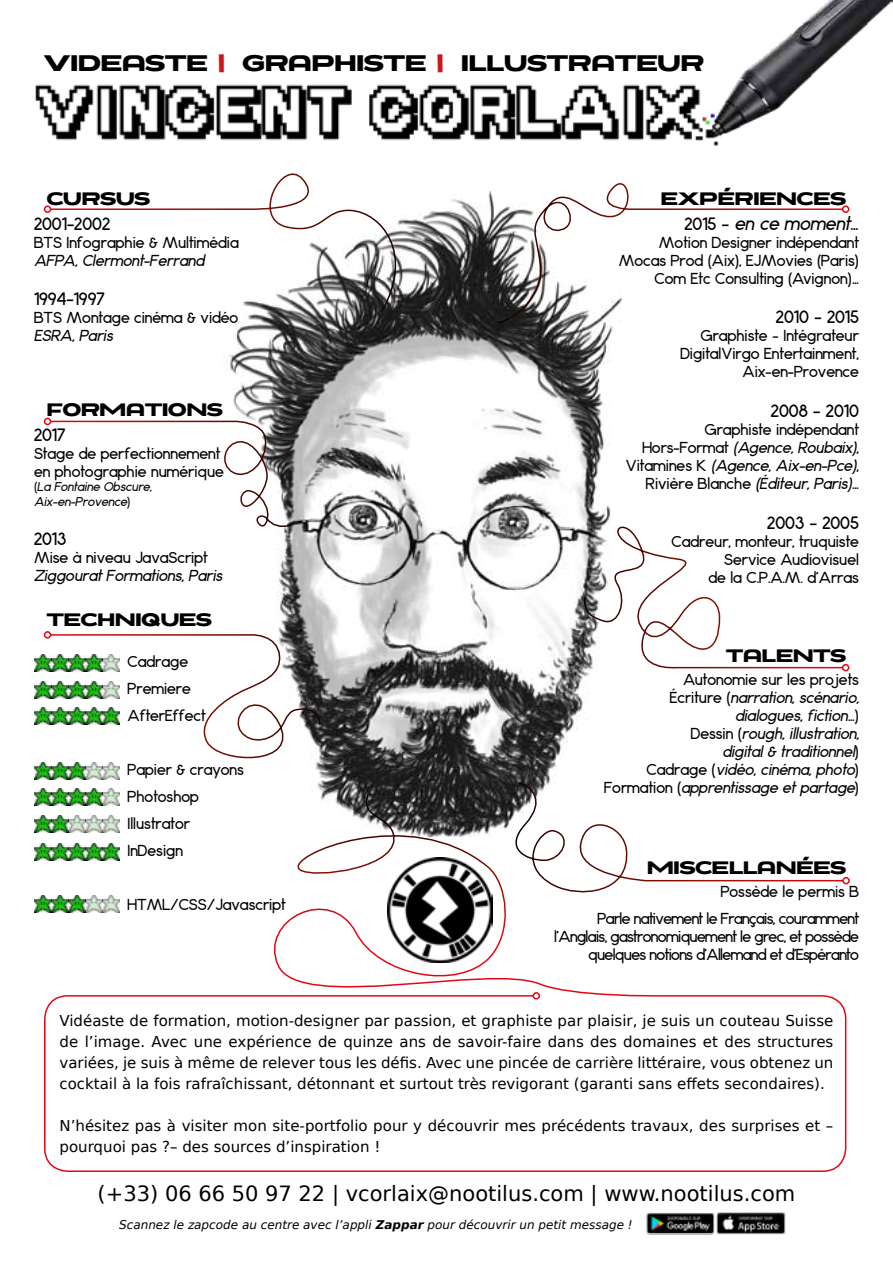
<style>
.page{position:relative;width:893px;height:1263px;background:#fff}
.page>*{position:absolute;margin:0;border:0;box-sizing:border-box;transform-origin:0 0}
.t1{font:22.5px "Farmer's Co op Bold";color:#000}
.t2{font:21px "DejaVu Sans";color:#000}
.t3{font:18px "Farmer's Co op Bold";color:#000}
.t4{font:18px "Anke";color:#000}
.t5{font:italic 18px "Anke";color:#000}
.t6{font:15px/18px "Anke";color:#000;text-align:right}
.t7{font:15px/21px "DejaVu Sans";color:#000;text-align:justify}
.t8{font:italic 15px/18px "Anke";color:#000;text-align:right}
.t9{font:15px/27px "Anke";letter-spacing:-.04em;color:#000;text-align:right}
.t10{font:italic 12px "DejaVu Sans";color:#000}
.t11{font:italic 12px/14.4px "Anke";color:#000}
.s1{font-style:italic;color:#cd171a}
.s2{font-style:normal}
.s3{font-style:italic}
.s4{font-weight:700}
</style>
<div class="page">
<img style="left:225px;top:191px;width:388px;height:601px">
<img style="left:35px;top:0;width:858px;height:146px">
<img style="left:646px;top:1212px;width:139px;height:22px">
<svg style="left:49px;top:173px;width:366px;height:141px"></svg>
<div style="left:44px;top:205px;width:7px;height:8px;border:2px solid #fff;border-radius:50%"></div>
<svg style="left:497px;top:183px;width:347px;height:141px"></svg>
<div style="left:842px;top:205px;width:7px;height:8px;border:2px solid #fff;border-radius:50%"></div>
<svg style="left:49px;top:420px;width:245px;height:109px"></svg>
<div style="left:44px;top:418px;width:7px;height:7px;border:2px solid #fff;border-radius:50%"></div>
<svg style="left:49px;top:633px;width:272px;height:134px"></svg>
<div style="left:44px;top:631px;width:7px;height:8px;border:2px solid #fff;border-radius:50%"></div>
<svg style="left:579px;top:497px;width:265px;height:174px"></svg>
<div style="left:842px;top:664px;width:7px;height:7px;border:2px solid #fff;border-radius:50%"></div>
<svg style="left:43px;top:792px;width:804px;height:380px"></svg>
<div style="left:533px;top:992px;width:7px;height:7px;border:2px solid #fff;border-radius:50%"></div>
<svg style="left:503px;top:781px;width:342px;height:117px"></svg>
<div style="left:842px;top:877px;width:8px;height:7px;border:2px solid #fff;border-radius:50%"></div>
<img style="left:34px;top:655px;width:85px;height:17px">
<img style="left:34px;top:681px;width:85px;height:17px">
<img style="left:34px;top:707px;width:85px;height:17px">
<img style="left:34px;top:762px;width:85px;height:17px">
<img style="left:34px;top:843px;width:85px;height:17px">
<img style="left:34px;top:816px;width:85px;height:17px">
<img style="left:34px;top:896px;width:85px;height:17px">
<img style="left:34px;top:788px;width:85px;height:17px">
<h1 class="t1" style="left:44px;top:48px;width:662px">VIDEASTE <span class="s1">/</span>GRAPHISTE <span class="s1">/</span>ILLUSTRATEUR</h1>
<p class="t3" style="left:47px;top:186px;width:105px">CURSUS</p>
<p class="t3" style="left:661px;top:186px;width:187px">EXPÉRIENCES</p>
<p class="t4" style="left:34px;top:211px;width:78px">2001-2002</p>
<p class="t6" style="left:34px;top:233px;width:206px">BTS Infographie &amp; Multimédia</p>
<p class="t8" style="left:34px;top:251px;width:175px">AFPA, Clermont-Ferrand</p>
<p class="t4" style="left:34px;top:287px;width:72px">1994-1997</p>
<p class="t6" style="left:34px;top:308px;width:206px">BTS Montage cinéma &amp; vidéo</p>
<p class="t8" style="left:34px;top:326px;width:84px">ESRA, Paris</p>
<p class="t3" style="left:47px;top:397px;width:177px">FORMATIONS</p>
<p class="t4" style="left:34px;top:422px;width:33px">2017</p>
<p class="t6" style="left:34px;top:444px;width:191px;text-align:left">Stage de perfectionnement en photographie numérique</p>
<p class="t11" style="left:34px;top:479px;width:122px"><span class="s2">(</span> La Fontaine Obscure,<br>Aix-en-Provence<span class="s2">)</span></p>
<p class="t4" style="left:34px;top:527px;width:34px">2013</p>
<p class="t6" style="left:34px;top:548px;width:175px">Mise à niveau JavaScript</p>
<p class="t8" style="left:34px;top:566px;width:193px">Ziggourat Formations, Paris</p>
<p class="t3" style="left:47px;top:608px;width:167px">TECHNIQUES</p>
<p class="t6" style="left:128px;top:647px;width:79px;line-height:27px;text-align:left">Cadrage<br>Premiere<br>AfterEffect</p>
<p class="t6" style="left:128px;top:755px;width:118px;line-height:27px;text-align:left">Papier &amp; crayons<br>Photoshop<br>Illustrator<br>InDesign</p>
<p class="t6" style="left:128px;top:895px;width:160px">HTML/CSS/Javascript</p>
<p class="t5" style="left:684px;top:211px;width:176px"><span class="s2">2 0 1 5 -</span> en ce moment<span class="s2">…</span></p>
<p class="t6" style="left:619px;top:233px;width:245px">Motion Designer indépendant<br>Mocas Prod (Aix), EJMovies (Paris)<br>Com Etc Consulting (Avignon)<span class="s3">…</span></p>
<p class="t4" style="left:776px;top:305px;width:85px">2010 - 2015</p>
<p class="t6" style="left:680px;top:326px;width:180px">Graphiste – Intégrateur<br>DigitalVirgo Entertainment,<br>Aix-en-Provence</p>
<p class="t4" style="left:771px;top:398px;width:90px">2008 - 2010</p>
<p class="t6" style="left:626px;top:420px;width:238px">Graphiste indépendant<br>H o r s - F o r m a t <span class="s3">(Agence, Roubaix)</span>,<br>V i t a m i n e s K <span class="s3">(Agence, Aix-en-Pce)</span>,<br>R i v i è re B l a n c h e <span class="s3">(Éditeur, Paris)…</span></p>
<p class="t4" style="left:767px;top:510px;width:93px">2003 - 2005</p>
<p class="t6" style="left:671px;top:531px;width:189px">Cadreur, monteur, truquiste<br>Service Audiovisuel<br>de la C.P.A.M. d’Arras</p>
<p class="t3" style="left:726px;top:643px;width:122px">TALENTS</p>
<p class="t8" style="left:604px;top:669px;width:260px"><span class="s2">Autonomie sur les projets<br>É c r i t u r e (</span> narration, scénario, dialogues, fiction<span class="s2">… )<br>D e s s i n (</span> rough, illustration,<br>digital &amp; traditionnel<span class="s2">)<br>C a d r a g e (</span> vidéo, cinéma, photo<span class="s2">)<br>F o r m a t i o n (</span> apprentissage et partage<span class="s2">)</span></p>
<p class="t3" style="left:647px;top:855px;width:201px">MISCELLANÉES</p>
<p class="t9" style="left:598px;top:877px;width:263px">Possède le permis B<br>Parle nativement le Français, couramment</p>
<p class="t9" style="left:554px;top:926px;width:306px;line-height:18px">l’Anglais, gastronomiquement le grec, et possède quelques notions d’Allemand et d’Espéranto</p>
<p class="t7" style="left:60px;top:1010px;width:775px">Vidéaste de formation, motion-designer par passion, et graphiste par plaisir, je suis un couteau Suisse de l’image. Avec une expérience de quinze ans de savoir-faire dans des domaines et des structures variées, je suis à même de relever tous les défis. Avec une pincée de carrière littéraire, vous obtenez un cocktail à la fois rafraîchissant, détonnant et surtout très revigorant (garanti sans effets secondaires).</p>
<p class="t7" style="left:60px;top:1115px;width:775px">N’hésitez pas à visiter mon site-portfolio pour y découvrir mes précédents travaux, des surprises et – pourquoi pas ?– des sources d’inspiration !</p>
<h2 class="t2" style="left:98px;top:1175px;width:699px">(+33) 06 66 50 97 22 | vcorlaix@nootilus.com | www.nootilus.com</h2>
<p class="t10" style="left:119px;top:1216px;width:515px">Scannez le zapcode au centre avec l’appli <span class="s4">Zappar</span> pour découvrir un petit message !</p>
</div>
